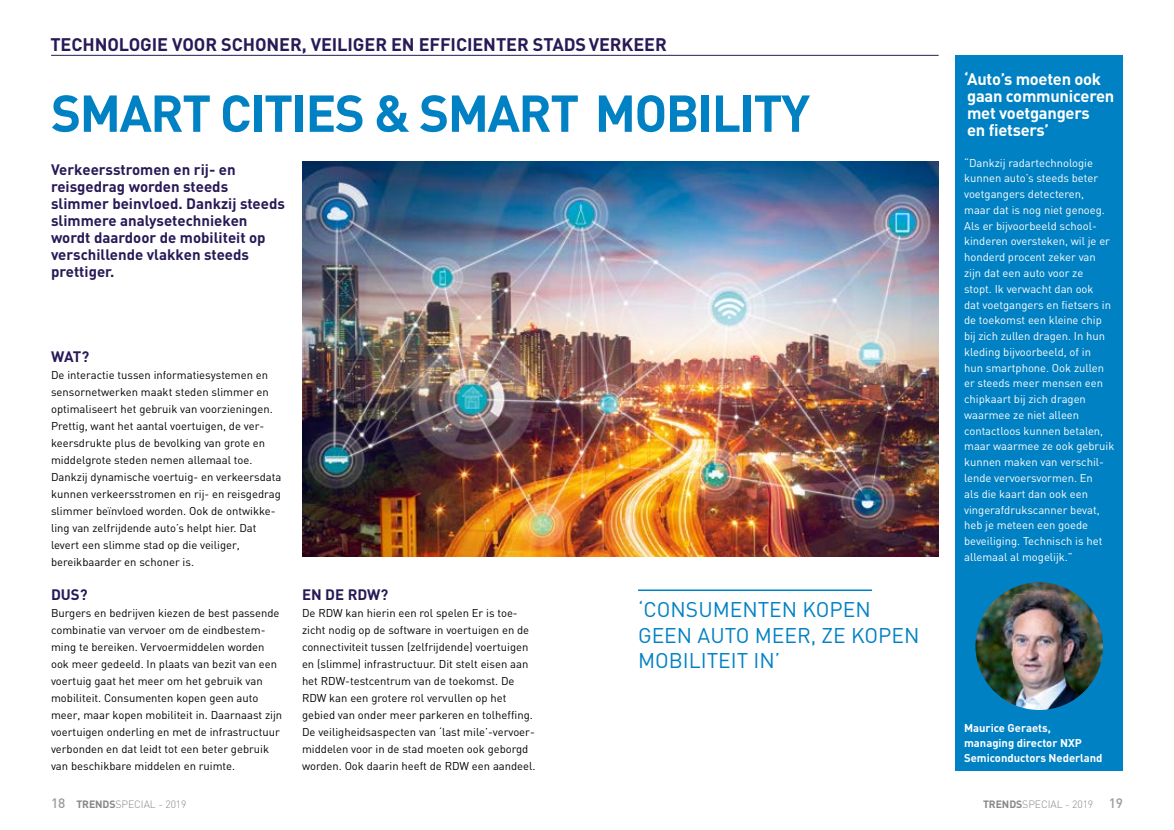
<style>
.page{position:relative;width:1174px;height:830px;background:#fff}
.page>*{position:absolute;margin:0;border:0;box-sizing:border-box;transform-origin:0 0}
.t1{font:700 51px "DIN";letter-spacing:-.03em;color:#0081c3}
.t2{font:21px/25.5px "DIN";color:#0081c3}
.t3{font:700 18px "DIN";letter-spacing:-.005em;color:#281a56}
.Kader_kopje{font:700 16.5px/17px "DIN";letter-spacing:-.015em;color:#fff}
.RDWijzer_Inleiding_k{font:700 15px/17px "DIN";color:#281a56}
.RDWijzer_Tussenkop{font:700 15px "DIN";color:#281a56}
.RDWijzer_Body{font:11.25px/17px "DIN";color:#000}
.Special_kader{font:11.25px/15.8px "DIN";color:#fff}
.Kader_naam{font:700 11.25px "DIN";letter-spacing:-.005em;color:#fff}
.t4{font:300 10.5px "DIN";letter-spacing:-.01em;color:#868786}
.s1{font-weight:500;font-size:13.5px;color:#9c9c9d}
.s2{font-weight:700}
</style>
<div class="page">
<img style="left:302px;top:162px;width:636px;height:394px">
<div style="left:955px;top:55px;width:168px;height:715px;background:#0081c3"></div>
<hr style="left:51px;top:55px;width:887px;height:1px;background:#281a56">
<img style="left:975px;top:582px;width:128px;height:127px;border-radius:64px">
<hr style="left:638px;top:589px;width:234px;height:1px;background:#0081c3">
<p class="t3" style="left:50px;top:33px;width:618px">TECHNOLOGIE VOOR SCHONER, VEILIGER EN EFFICIENTER STADS VERKEER</p>
<p class="t1" style="left:51px;top:80px;width:760px">SMART CITIES &amp; SMART MOBILITY</p>
<p class="RDWijzer_Inleiding_k" style="left:51px;top:160px;width:235px">Verkeersstromen en rij- en reisgedrag worden steeds slimmer beinvloed. Dankzij steeds slimmere analysetechnieken wordt daardoor de mobiliteit op verschillende vlakken steeds prettiger.</p>
<p class="RDWijzer_Tussenkop" style="left:51px;top:346px;width:40px">WAT?</p>
<p class="RDWijzer_Body" style="left:51px;top:366px;width:232px">De interactie tussen informatiesystemen en sensornetwerken maakt steden slimmer en optimaliseert het gebruik van voorzieningen.<br>Prettig, want het aantal voertuigen, de ver&shy;keersdrukte plus de bevolking van grote en middelgrote steden nemen allemaal toe.<br>Dankzij dynamische voertuig- en verkeersdata kunnen verkeersstromen en rij- en reisgedrag slimmer beïnvloed worden. Ook de ontwikke&shy;ling van zelfrijdende auto’s helpt hier. Dat levert een slimme stad op die veiliger, bereikbaarder en schoner is.</p>
<p class="RDWijzer_Tussenkop" style="left:51px;top:584px;width:38px">DUS?</p>
<p class="RDWijzer_Body" style="left:51px;top:604px;width:233px">Burgers en bedrijven kiezen de best passende combinatie van vervoer om de eindbestem&shy;ming te bereiken. Vervoermiddelen worden ook meer gedeeld. In plaats van bezit van een voertuig gaat het meer om het gebruik van mobiliteit. Consumenten kopen geen auto meer, maar kopen mobiliteit in. Daarnaast zijn voertuigen onderling en met de infrastructuur verbonden en dat leidt tot een beter gebruik van beschikbare middelen en ruimte.</p>
<p class="RDWijzer_Tussenkop" style="left:302px;top:584px;width:88px">EN DE RDW?</p>
<p class="RDWijzer_Body" style="left:302px;top:604px;width:235px">De RDW kan hierin een rol spelen Er is toe&shy;zicht nodig op de software in voertuigen en de connectiviteit tussen (zelfrijdende) voertuigen en (slimme) infrastructuur. Dit stelt eisen aan het RDW-testcentrum van de toekomst. De RDW kan een grotere rol vervullen op het gebied van onder meer parkeren en tolheffing.<br>De veiligheidsaspecten van ‘last mile’-vervoer&shy;middelen voor in de stad moeten ook geborgd worden. Ook daarin heeft de RDW een aandeel.</p>
<h2 class="t2" style="left:638px;top:596px;width:283px">‘CONSUMENTEN KOPEN<br>GEEN AUTO MEER, ZE KOPEN<br>MOBILITEIT IN’</h2>
<p class="Kader_kopje" style="left:964px;top:70px;width:152px">‘Auto’s moeten ook gaan communiceren met voetgangers<br>en fietsers’</p>
<p class="Special_kader" style="left:964px;top:154px;width:152px">“Dankzij radartechnologie kunnen auto’s steeds beter voetgangers detecteren,<br>maar dat is nog niet genoeg.<br>Als er bijvoorbeeld school&shy;kinderen oversteken, wil je er honderd procent zeker van zijn dat een auto voor ze<br>stopt. Ik verwacht dan ook<br>dat voetgangers en fietsers in de toekomst een kleine chip bij zich zullen dragen. In hun kleding bijvoorbeeld, of in<br>hun smartphone. Ook zullen er steeds meer mensen een chipkaart bij zich dragen waarmee ze niet alleen contactloos kunnen betalen, maar waarmee ze ook gebruik kunnen maken van verschil&shy;lende vervoersvormen. En<br>als die kaart dan ook een vingerafdrukscanner bevat, heb je meteen een goede beveiliging. Technisch is het allemaal al mogelijk.”</p>
<p class="Kader_naam" style="left:964px;top:720px;width:88px">Maurice Geraets,</p>
<p class="Kader_naam" style="left:964px;top:735px;width:119px">managing director NXP</p>
<p class="Kader_naam" style="left:964px;top:750px;width:140px">Semiconductors Nederland</p>
<p class="t4" style="left:51px;top:797px;width:137px"><span class="s1">18</span> <span class="s2">TRENDS</span>SPECIAL - 2019</p>
<p class="t4" style="left:983px;top:797px;width:141px"><span class="s2">TRENDS</span>SPECIAL - 2019 <span class="s1">19</span></p>
</div>
